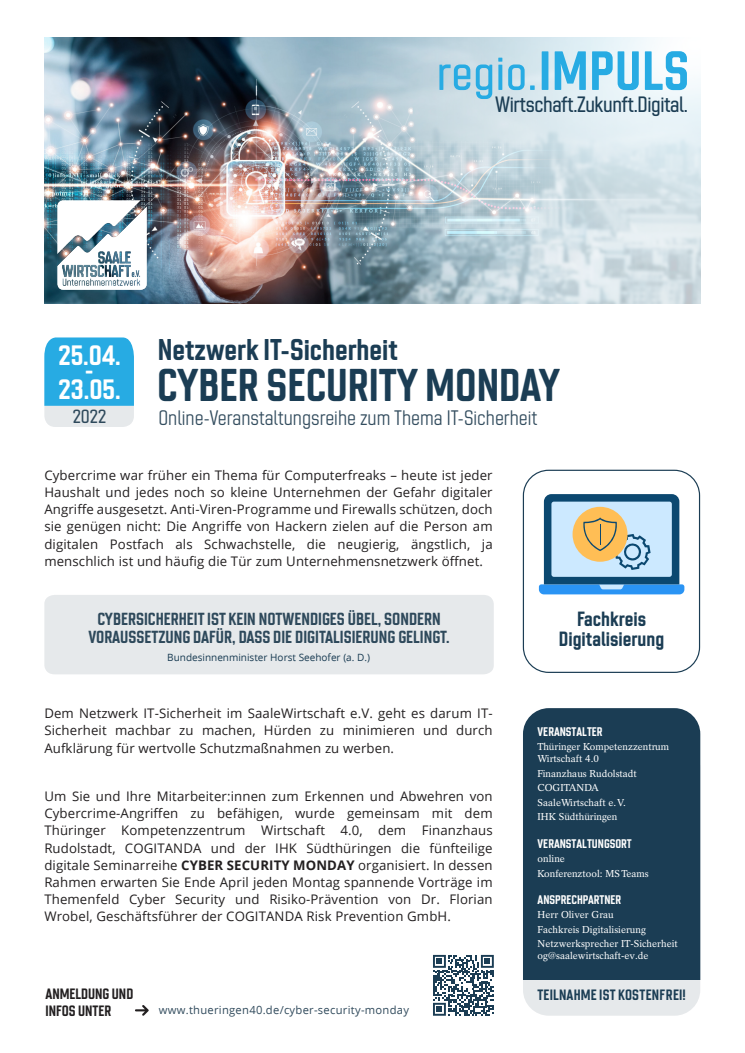
<style>
.page{position:relative;width:745px;height:1053px;background:#fff}
.page>*{position:absolute;margin:0;border:0;box-sizing:border-box;transform-origin:0 0}
.t1{font:500 49.56px "Chromoxome Pro";letter-spacing:.01em;color:#27abe3}
.t2{font:700 45.88px "Chromoxome Pro";color:#1b3d54}
.t3{font:700 29.96px "Chromoxome Pro";color:#1b3d54}
.t4{font:700 28px/34px "Chromoxome Pro";color:#fff}
.t5{font:500 22.2px "Chromoxome Pro";letter-spacing:-.015em;color:#1b3d54}
.t6{font:300 21px "Chromoxome Pro";color:rgb(0 33 55/.8)}
.t7{font:700 20.56px/20.6px "Chromoxome Pro";color:#1b3d54;text-align:center}
.t8{font:500 19.08px "Chromoxome Pro";color:rgb(0 33 55/.8)}
.t9{font:700 17.52px/18.4px "Chromoxome Pro";color:rgb(0 33 55/.8);text-align:center}
.t10{font:700 15px "Chromoxome Pro";letter-spacing:.01em;color:#1b3d54}
.t11{font:700 15px/16.2px "Chromoxome Pro";color:#221f20}
.t12{font:13.2px/17.2px "Open Sans";letter-spacing:.01em;color:#221f20;text-align:justify}
.t13{font:700 12.48px "Chromoxome Pro";color:#fff}
.t14{font:11.2px "Open Sans";letter-spacing:.025em;color:rgb(0 33 55/.8)}
.t15{font:10px/14.5px "Rotation LT Std";color:#fff}
.t16{font:10px "Open Sans";color:#1b3d54}
.s1{font-weight:700;font-size:55.08px}
.s2{font-weight:700}
</style>
<div class="page">
<div style="left:522px;top:742px;width:178px;height:273px;background:#e6e9eb;border-radius:26px"></div>
<div style="left:522px;top:708px;width:178px;height:271px;background:#1b3d54"></div>
<svg style="left:433px;top:954px;width:60px;height:61px"></svg>
<div style="left:44px;top:595px;width:449px;height:79px;background:#e6e9eb"></div>
<svg style="left:522px;top:469px;width:177px;height:204px"></svg>
<img style="left:44px;top:38px;width:282px;height:265px">
<img style="left:326px;top:38px;width:374px;height:265px">
<svg style="left:135px;top:1005px;width:14px;height:10px"></svg>
<svg style="left:44px;top:337px;width:90px;height:90px;background:#58bbe5"></svg>
<img style="left:57px;top:200px;width:90px;height:89px">
<h1 class="t1" style="left:436px;top:55px;width:254px">regio.<span class="s1">IMPULS</span></h1>
<h3 class="t5" style="left:495px;top:96px;width:194px">Wirtschaft.Zukunft.Digital.</h3>
<h3 class="t4" style="left:58px;top:340px;width:64px">25.04.<br>23.05.</h3>
<h3 class="t4" style="left:85px;top:354px;width:10px">-</h3>
<h3 class="t8" style="left:73px;top:410px;width:35px">2022</h3>
<h3 class="t3" style="left:158px;top:339px;width:241px">Netzwerk IT-Sicherheit</h3>
<h2 class="t2" style="left:157px;top:368px;width:404px">CYBER SECURITY MONDAY</h2>
<h3 class="t6" style="left:158px;top:410px;width:380px">Online-Veranstaltungsreihe zum Thema IT-Sicherheit</h3>
<p class="t12" style="left:44px;top:467px;width:449px">Cybercrime war früher ein Thema für Computerfreaks – heute ist jeder Haushalt und jedes noch so kleine Unternehmen der Gefahr digitaler Angriffe ausgesetzt. Anti-Viren-Programme und Firewalls schützen, doch sie genügen nicht: Die Angriffe von Hackern zielen auf die Person am digitalen Postfach als Schwachstelle, die neugierig, ängstlich, ja menschlich ist und häufig die Tür zum Unternehmensnetzwerk öffnet.</p>
<h3 class="t9" style="left:88px;top:611px;width:363px">CYBERSICHERHEIT IST KEIN NOTWENDIGES ÜBEL, SONDERN<br>VORAUSSETZUNG DAFÜR, DASS DIE DIGITALISIERUNG GELINGT.</h3>
<p class="t16" style="left:167px;top:653px;width:204px">Bundesinnenminister Horst Seehofer (a. D.)</p>
<p class="t12" style="left:44px;top:706px;width:449px">Dem Netzwerk IT-Sicherheit im SaaleWirtschaft e.V. geht es darum IT-Sicherheit machbar zu machen, Hürden zu minimieren und durch Aufklärung für wertvolle Schutzmaßnahmen zu werben.</p>
<p class="t12" style="left:44px;top:788px;width:449px">Um Sie und Ihre Mitarbeiter:innen zum Erkennen und Abwehren von Cybercrime-Angriffen zu befähigen, wurde gemeinsam mit dem Thüringer Kompetenzzentrum Wirtschaft 4.0, dem Finanzhaus Rudolstadt, COGITANDA und der IHK Südthüringen die fünfteilige digitale Seminarreihe <span class="s2">CYBER SECURITY MONDAY</span> organisiert. In dessen Rahmen erwarten Sie Ende April jeden Montag spannende Vorträge im Themenfeld Cyber Security und Risiko-Prävention von Dr. Florian Wrobel, Geschäftsführer der COGITANDA Risk Prevention GmbH.</p>
<p class="t11" style="left:45px;top:987px;width:89px">ANMELDUNG UND<br>INFOS UNTER</p>
<p class="t14" style="left:159px;top:1004px;width:251px">www.thueringen40.de/cyber-security-monday</p>
<h3 class="t7" style="left:558px;top:610px;width:107px">Fachkreis<br>Digitalisierung</h3>
<p class="t13" style="left:537px;top:727px;width:66px">VERANSTALTER</p>
<p class="t15" style="left:537px;top:741px;width:133px;line-height:12px">Thüringer Kompetenzzentrum<br>Wirtschaft 4.0</p>
<p class="t15" style="left:537px;top:767px;width:101px">Finanzhaus Rudolstadt<br>COGITANDA<br>SaaleWirtschaft e.V.<br>IHK Südthüringen</p>
<p class="t13" style="left:537px;top:838px;width:96px">VERANSTALTUNGSORT</p>
<p class="t15" style="left:537px;top:852px;width:112px">online<br>Konferenztool: MS Teams</p>
<p class="t13" style="left:537px;top:894px;width:85px">ANSPRECHPARTNER</p>
<p class="t15" style="left:537px;top:908px;width:142px">Herr Oliver Grau<br>Fachkreis Digitalisierung<br>Netzwerksprecher IT-Sicherheit</p>
<p class="t15" style="left:537px;top:949px;width:112px">og@saalewirtschaft-ev.de</p>
<p class="t10" style="left:537px;top:989px;width:150px">TEILNAHME IST KOSTENFREI!</p>
</div>
